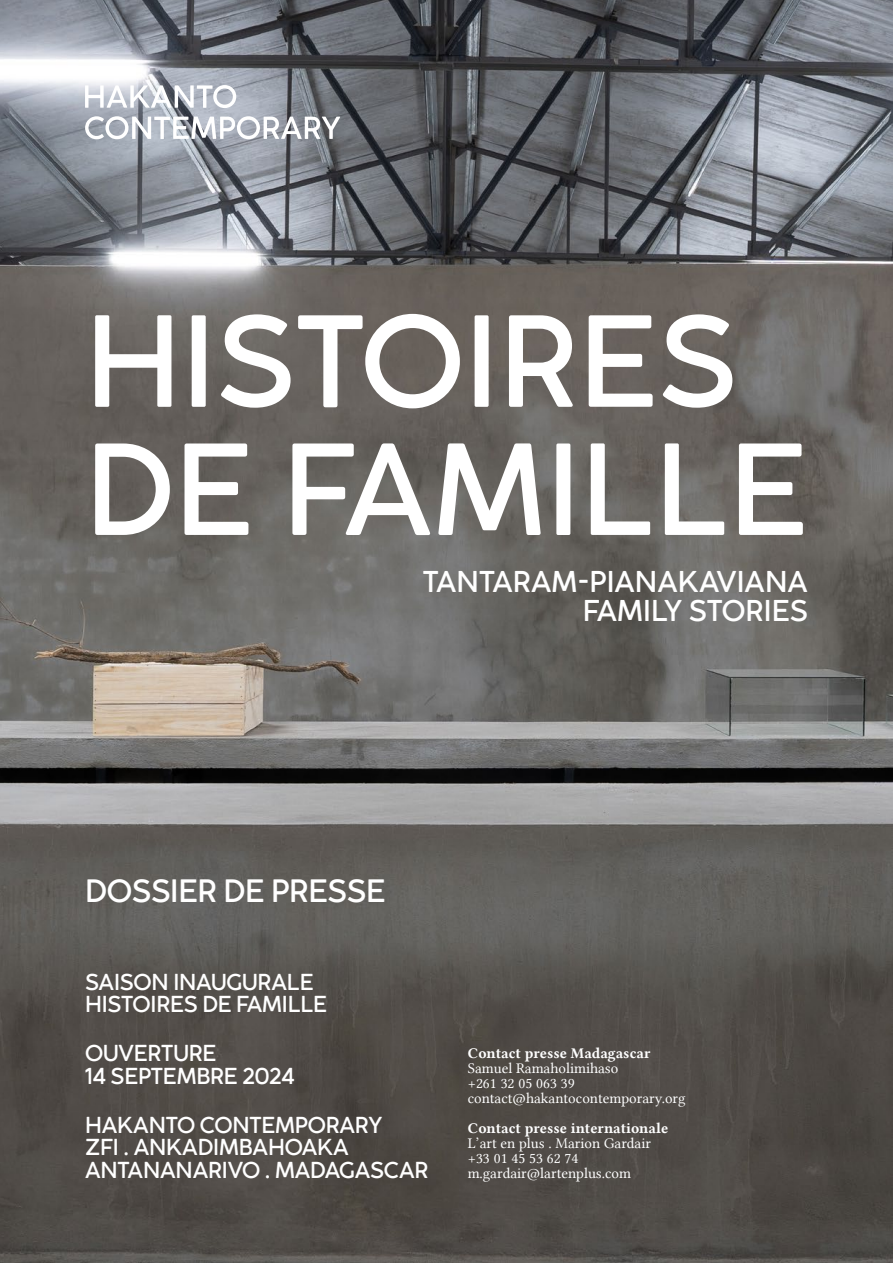
<style>
.page{position:relative;width:893px;height:1263px;background:#fff}
.page>*{position:absolute;margin:0;border:0;box-sizing:border-box;transform-origin:0 0}
.t1{font:500 128.1px/128.1px "Cocogoose Classic";color:#fff}
.t2{font:500 31.5px "Cocogoose Classic";letter-spacing:-.01em;color:#fff}
.t3{font:500 29.25px/29.2px "Cocogoose Classic";color:#fff;text-align:right}
.t4{font:500 22.5px/22.5px "Cocogoose Classic";letter-spacing:-.01em;color:#fff}
.t5{font:15px/15px "Lin Libertine";color:#fff}
.t6{font:15px "Lin Libertine B";color:#fff}
</style>
<div class="page">
<img style="left:0;top:0;width:893px;height:1263px">
<svg style="left:85px;top:85px;width:151px;height:23px"></svg>
<svg style="left:85px;top:116px;width:255px;height:23px"></svg>
<h1 class="t1" style="left:85px;top:292px;width:724px">HISTOIRES<br>DE FAMILLE</h1>
<h3 class="t3" style="left:423px;top:566px;width:387px">TANTARAM-PIANAKAVIANA<br>FAMILY STORIES</h3>
<h2 class="t2" style="left:85px;top:867px;width:302px">DOSSIER DE PRESSE</h2>
<h3 class="t4" style="left:85px;top:970px;width:244px">SAISON INAUGURALE<br>HISTOIRES DE FAMILLE</h3>
<h3 class="t4" style="left:85px;top:1041px;width:211px">OUVERTURE<br>14 SEPTEMBRE 2024</h3>
<h3 class="t4" style="left:85px;top:1113px;width:345px">HAKANTO CONTEMPORARY<br>ZFI . ANKADIMBAHOAKA<br>ANTANANARIVO . MADAGASCAR</h3>
<p class="t6" style="left:468px;top:1043px;width:184px">Contact presse Madagascar</p>
<p class="t5" style="left:468px;top:1060px;width:219px">Samuel Ramaholimihaso<br>+261 32 05 063 39 contact@hakantocontemporary.org</p>
<p class="t6" style="left:468px;top:1118px;width:202px">Contact presse internationale</p>
<p class="t5" style="left:468px;top:1135px;width:185px">L’art en plus . Marion Gardair +33 01 45 53 62 74 m.gardair@lartenplus.com</p>
</div>
